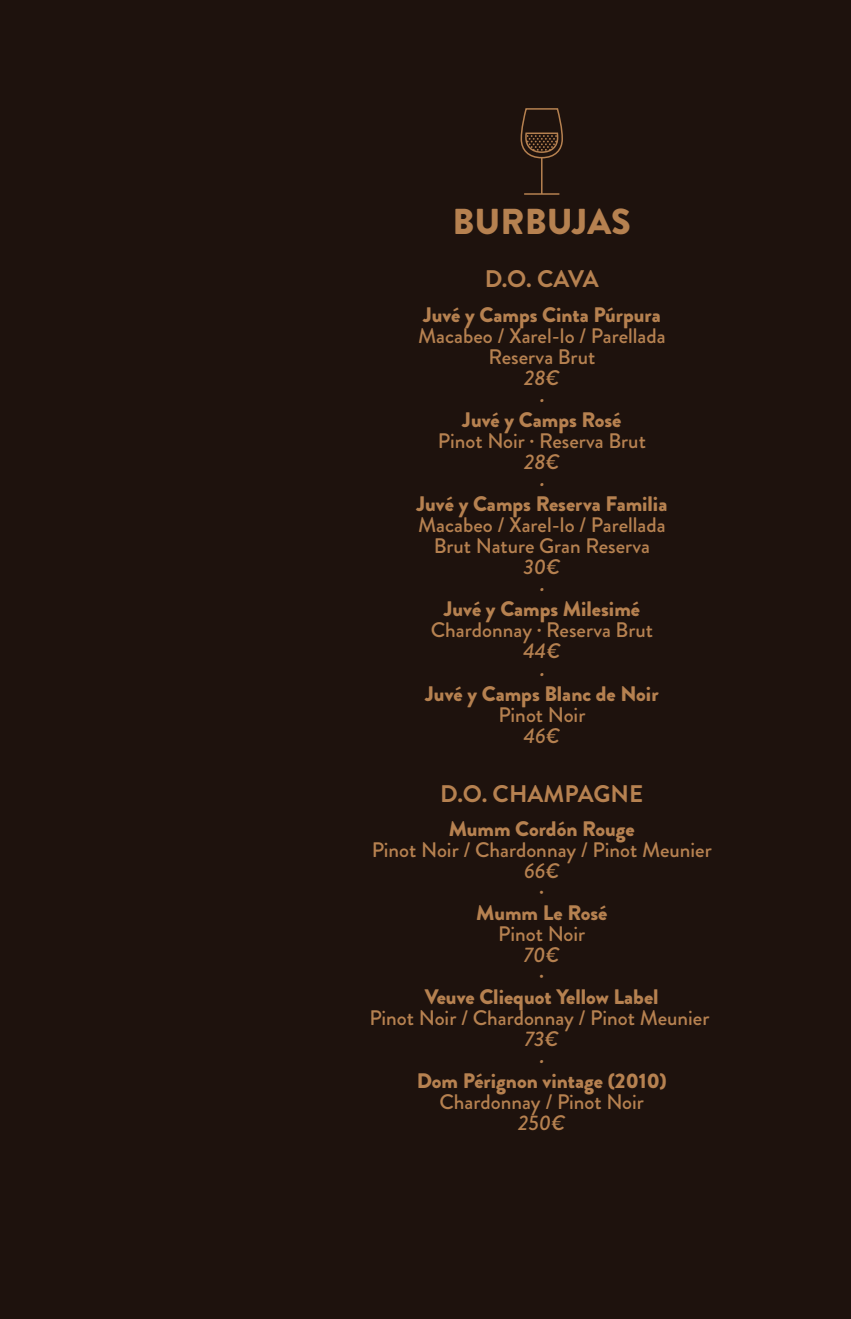
<style>
.page{position:relative;width:851px;height:1319px;background:#fff}
.page>*{position:absolute;margin:0;border:0;box-sizing:border-box;transform-origin:0 0}
.t1{font:900 36px "Brandon Grotesque";color:#b68150}
.t2{font:700 24px "Brandon Grotesque";color:#b68150}
.t3{font:500 21px/21px "Brandon Grotesque";color:#b68150;text-align:center}
.t4{font:900 21px "Brandon Grotesque";color:#b68150}
.t5{font:italic 500 21px/21px "Brandon Grotesque";color:#b68150;text-align:center}
</style>
<div class="page">
<div style="left:0;top:0;width:850px;height:1318px;background:#1e120d"></div>
<hr style="left:541px;top:158px;width:1px;height:36px;background:#b68150">
<hr style="left:524px;top:193px;width:35px;height:2px;background:#b68150">
<svg style="left:520px;top:108px;width:43px;height:51px"></svg>
<h1 class="t1" style="left:452px;top:196px;width:180px">BURBUJAS</h1>
<p class="t2" style="left:484px;top:262px;width:116px">D.O. CAVA</p>
<p class="t4" style="left:423px;top:300px;width:239px">Juvé y Camps Cinta Púrpura</p>
<p class="t3" style="left:418px;top:326px;width:249px">Macabeo / Xarel-lo / Parellada<br>Reserva Brut</p>
<p class="t5" style="left:524px;top:368px;width:37px">28€ ·</p>
<p class="t4" style="left:462px;top:405px;width:161px">Juvé y Camps Rosé</p>
<p class="t3" style="left:438px;top:431px;width:209px">Pinot Noir · Reserva Brut</p>
<p class="t5" style="left:524px;top:452px;width:37px">28€ ·</p>
<p class="t4" style="left:416px;top:489px;width:252px">Juvé y Camps Reserva Familia</p>
<p class="t3" style="left:418px;top:515px;width:249px">Macabeo / Xarel-lo / Parellada<br>Brut Nature Gran Reserva</p>
<p class="t5" style="left:523px;top:557px;width:38px">30€ ·</p>
<p class="t4" style="left:443px;top:594px;width:198px">Juvé y Camps Milesimé</p>
<p class="t3" style="left:431px;top:620px;width:224px">Chardonnay · Reserva Brut</p>
<p class="t5" style="left:523px;top:641px;width:39px">44€ ·</p>
<p class="t4" style="left:425px;top:678px;width:235px">Juvé y Camps Blanc de Noir</p>
<p class="t3" style="left:498px;top:704px;width:88px">Pinot Noir</p>
<p class="t5" style="left:523px;top:725px;width:38px">46€</p>
<p class="t2" style="left:440px;top:776px;width:204px">D.O. CHAMPAGNE</p>
<p class="t4" style="left:448px;top:813px;width:188px">Mumm Cordón Rouge</p>
<p class="t3" style="left:371px;top:839px;width:341px">Pinot Noir / Chardonnay / Pinot Meunier</p>
<p class="t5" style="left:524px;top:860px;width:37px">66€</p>
<p class="t3" style="left:539px;top:881px;width:6px">·</p>
<p class="t4" style="left:476px;top:897px;width:133px">Mumm Le Rosé</p>
<p class="t3" style="left:498px;top:923px;width:88px">Pinot Noir</p>
<p class="t5" style="left:523px;top:944px;width:37px">70€</p>
<p class="t3" style="left:539px;top:965px;width:6px">·</p>
<p class="t4" style="left:425px;top:981px;width:235px">Veuve Cliequot Yellow Label</p>
<p class="t3" style="left:369px;top:1007px;width:341px">Pinot Noir / Chardonnay / Pinot Meunier</p>
<p class="t5" style="left:524px;top:1028px;width:35px">73€ ·</p>
<p class="t4" style="left:416px;top:1065px;width:251px">Dom Pérignon vintage (2010)</p>
<p class="t3" style="left:439px;top:1091px;width:206px">Chardonnay / Pinot Noir</p>
<p class="t5" style="left:518px;top:1112px;width:49px">250€</p>
</div>
